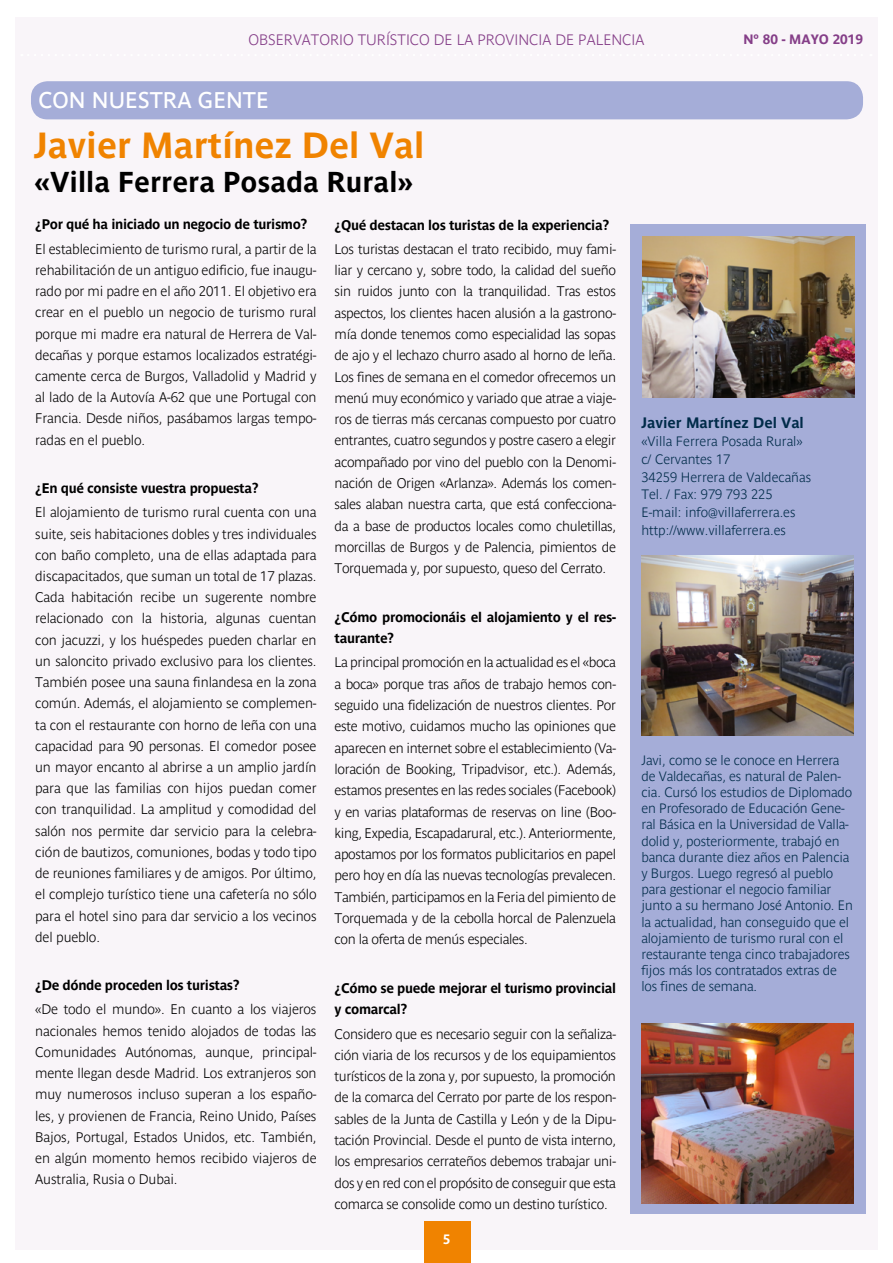
<style>
.page{position:relative;width:893px;height:1263px;background:#fff}
.page>*{position:absolute;margin:0;border:0;box-sizing:border-box;transform-origin:0 0}
.t1{font:700 36px "Parisine";color:#f08300}
.t2{font:700 28.5px "Parisine";color:#000}
.t3{font:22.5px "Parisine";color:#fff}
.t4{font:700 15px "Parisine Clair";color:#853e88}
.t5{font:700 15px "Parisine";color:#002b49}
.t6{font:700 13.8px/21.1px "Parisine Clair";letter-spacing:-.015em;color:#000;text-align:justify}
.t7{font:700 13.8px/21.3px "Parisine";letter-spacing:-.025em;color:#000}
.t8{font:700 13.5px/16.2px "Parisine Clair";letter-spacing:-.01em;color:#002b49}
.t9{font:700 13.5px "Parisine";color:#853e88}
.t10{font:700 13.5px "Parisine";color:#fff}
</style>
<div class="page">
<div style="left:15px;top:17px;width:863px;height:1232px;background:#f9f5f9"></div>
<div style="left:424px;top:1221px;width:47px;height:42px;background:#f08300"></div>
<div style="left:31px;top:81px;width:832px;height:38px;background:#a5add8;border-radius:16px"></div>
<div style="left:630px;top:224px;width:236px;height:989px;background:#a5add8"></div>
<img style="left:643px;top:236px;width:211px;height:161px">
<img style="left:641px;top:1024px;width:213px;height:179px">
<img style="left:641px;top:556px;width:213px;height:179px">
<p class="t4" style="left:248px;top:31px;width:398px">OBSERVATORIO TURÍSTICO DE LA PROVINCIA DE PALENCIA</p>
<h3 class="t3" style="left:38px;top:87px;width:232px">CON NUESTRA GENTE</h3>
<h1 class="t1" style="left:34px;top:124px;width:391px">Javier Martínez Del Val</h1>
<h2 class="t2" style="left:34px;top:165px;width:381px">«Villa Ferrera Posada Rural»</h2>
<p class="t9" style="left:743px;top:31px;width:121px">Nº 80 - MAYO 2019</p>
<p class="t7" style="left:35px;top:214px;width:274px">¿Por qué ha iniciado un negocio de turismo?</p>
<p class="t6" style="left:35px;top:238px;width:283px">El establecimiento de turismo rural, a partir de la rehabilitación de un antiguo edificio, fue inaugu&shy;rado por mi padre en el año 2011. El objetivo era crear en el pueblo un negocio de turismo rural porque mi madre era natural de Herrera de Val&shy;decañas y porque estamos localizados estratégi&shy;camente cerca de Burgos, Valladolid y Madrid y al lado de la Autovía A-62 que une Portugal con Francia. Desde niños, pasábamos largas tempo&shy;radas en el pueblo.</p>
<p class="t7" style="left:35px;top:477px;width:225px">¿En qué consiste vuestra propuesta?</p>
<p class="t6" style="left:35px;top:502px;width:283px">El alojamiento de turismo rural cuenta con una suite, seis habitaciones dobles y tres individuales con baño completo, una de ellas adaptada para discapacitados, que suman un total de 17 plazas.<br>Cada habitación recibe un sugerente nombre relacionado con la historia, algunas cuentan con jacuzzi, y los huéspedes pueden charlar en un saloncito privado exclusivo para los clientes.<br>También posee una sauna finlandesa en la zona común. Además, el alojamiento se complemen&shy;ta con el restaurante con horno de leña con una capacidad para 90 personas. El comedor posee un mayor encanto al abrirse a un amplio jardín para que las familias con hijos puedan comer con tranquilidad. La amplitud y comodidad del salón nos permite dar servicio para la celebra&shy;ción de bautizos, comuniones, bodas y todo tipo de reuniones familiares y de amigos. Por último, el complejo turístico tiene una cafetería no sólo para el hotel sino para dar servicio a los vecinos del pueblo.</p>
<p class="t7" style="left:35px;top:974px;width:206px">¿De dónde proceden los turistas?</p>
<p class="t6" style="left:35px;top:999px;width:283px">«De todo el mundo». En cuanto a los viajeros nacionales hemos tenido alojados de todas las Comunidades Autónomas, aunque, principal&shy;mente llegan desde Madrid. Los extranjeros son muy numerosos incluso superan a los españo&shy;les, y provienen de Francia, Reino Unido, Países Bajos, Portugal, Estados Unidos, etc. También, en algún momento hemos recibido viajeros de Australia, Rusia o Dubai.</p>
<p class="t7" style="left:335px;top:214px;width:276px">¿Qué destacan los turistas de la experiencia?</p>
<p class="t6" style="left:335px;top:238px;width:283px">Los turistas destacan el trato recibido, muy fami&shy;liar y cercano y, sobre todo, la calidad del sueño sin ruidos junto con la tranquilidad. Tras estos aspectos, los clientes hacen alusión a la gastrono&shy;mía donde tenemos como especialidad las sopas de ajo y el lechazo churro asado al horno de leña.<br>Los fines de semana en el comedor ofrecemos un menú muy económico y variado que atrae a viaje&shy;ros de tierras más cercanas compuesto por cuatro entrantes, cuatro segundos y postre casero a elegir acompañado por vino del pueblo con la Denomi&shy;nación de Origen «Arlanza». Además los comen&shy;sales alaban nuestra carta, que está confecciona&shy;da a base de productos locales como chuletillas, morcillas de Burgos y de Palencia, pimientos de Torquemada y, por supuesto, queso del Cerrato.</p>
<p class="t7" style="left:335px;top:606px;width:283px">¿Cómo promocionáis el alojamiento y el res&shy;taurante?</p>
<p class="t6" style="left:335px;top:652px;width:283px">La principal promoción en la actualidad es el «boca a boca» porque tras años de trabajo hemos con&shy;seguido una fidelización de nuestros clientes. Por este motivo, cuidamos mucho las opiniones que aparecen en internet sobre el establecimiento (Va&shy;loración de Booking, Tripadvisor, etc.). Además, estamos presentes en las redes sociales (Facebook) y en varias plataformas de reservas on line (Boo&shy;king, Expedia, Escapadarural, etc.). Anteriormente, apostamos por los formatos publicitarios en papel pero hoy en día las nuevas tecnologías prevalecen.<br>También, participamos en la Feria del pimiento de Torquemada y de la cebolla horcal de Palenzuela con la oferta de menús especiales.</p>
<p class="t7" style="left:335px;top:977px;width:283px">¿Cómo se puede mejorar el turismo provincial y comarcal?</p>
<p class="t6" style="left:335px;top:1023px;width:283px">Considero que es necesario seguir con la señaliza&shy;ción viaria de los recursos y de los equipamientos turísticos de la zona y, por supuesto, la promoción de la comarca del Cerrato por parte de los respon&shy;sables de la Junta de Castilla y León y de la Dipu&shy;tación Provincial. Desde el punto de vista interno, los empresarios cerrateños debemos trabajar uni&shy;dos y en red con el propósito de conseguir que esta comarca se consolide como un destino turístico.</p>
<p class="t10" style="left:443px;top:1231px;width:9px">5</p>
<p class="t5" style="left:641px;top:414px;width:164px">Javier Martínez Del Val</p>
<p class="t8" style="left:641px;top:433px;width:171px;line-height:17.7px">«Villa Ferrera Posada Rural» c/ Cervantes 17<br>34259 Herrera de Valdecañas<br>Tel. / Fax: 979 793 225<br>E-mail: info@villaferrera.es http://www.villaferrera.es</p>
<p class="t8" style="left:641px;top:752px;width:213px">Javi, como se le conoce en Herrera de Valdecañas, es natural de Palen&shy;cia. Cursó los estudios de Diplomado en Profesorado de Educación Gene&shy;ral Básica en la Universidad de Valla&shy;dolid y, posteriormente, trabajó en banca durante diez años en Palencia y Burgos. Luego regresó al pueblo para gestionar el negocio familiar junto a su hermano José Antonio. En la actualidad, han conseguido que el alojamiento de turismo rural con el restaurante tenga cinco trabajadores fijos más los contratados extras de los fines de semana.</p>
</div>
